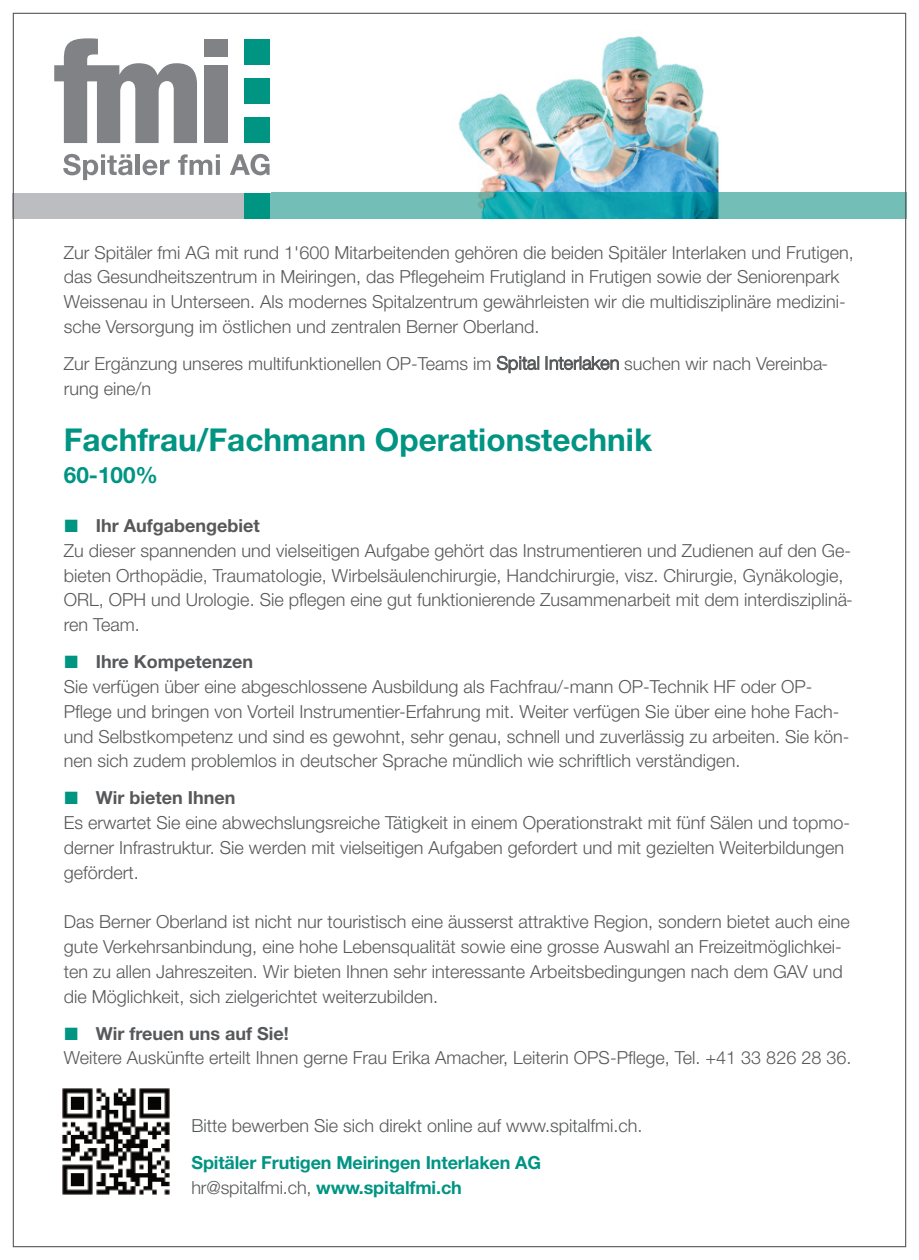
<style>
.page{position:relative;width:919px;height:1260px;background:#fff}
.page>*{position:absolute;margin:0;border:0;box-sizing:border-box;transform-origin:0 0}
.t1{font:700 31.5px "Helvetica Neue LT Com";color:#009483}
.t2{font:700 22.5px "Helvetica Neue LT Com";color:#009483}
.t3{font:300 18px/24.8px "Helvetica Neue LT Com";color:#57585a}
.t4{font:700 18px/24.8px "Helvetica Neue LT Com";letter-spacing:-.01em;color:#009483}
.s1{color:#009483}
.s2{font-weight:700}
.s3{font-weight:300;color:#57585a}
</style>
<div class="page">
<img style="left:271px;top:36px;width:633px;height:157px">
<div style="left:244px;top:193px;width:27px;height:25px;background:#009483"></div>
<img style="left:271px;top:193px;width:633px;height:25px">
<div style="left:13px;top:193px;width:231px;height:25px;background:#bcbdc0"></div>
<div style="left:244px;top:117px;width:26px;height:26px;background:#009483"></div>
<div style="left:244px;top:39px;width:26px;height:26px;background:#009483"></div>
<div style="left:244px;top:78px;width:26px;height:26px;background:#009483"></div>
<svg style="left:54px;top:38px;width:143px;height:105px"></svg>
<div style="left:204px;top:39px;width:23px;height:18px;background:#808285"></div>
<div style="left:204px;top:65px;width:23px;height:78px;background:#808285"></div>
<svg style="left:63px;top:154px;width:70px;height:26px"></svg>
<hr style="left:136px;top:154px;width:4px;height:21px;background:#808285">
<svg style="left:142px;top:160px;width:27px;height:15px"></svg>
<svg style="left:178px;top:154px;width:42px;height:21px"></svg>
<svg style="left:230px;top:154px;width:39px;height:21px"></svg>
<img style="left:63px;top:1088px;width:106px;height:106px">
<p class="t3" style="left:64px;top:239px;width:791px">Zur Spitäler fmi AG mit rund 1'600 Mitarbeitenden gehören die beiden Spitäler Interlaken und Frutigen, das Gesundheitszentrum in Meiringen, das Pflegeheim Frutigland in Frutigen sowie der Seniorenpark Weissenau in Unterseen. Als modernes Spitalzentrum gewährleisten wir die multidisziplinäre medizini&shy;sche Versorgung im östlichen und zentralen Berner Oberland.</p>
<p class="t3" style="left:64px;top:351px;width:765px">Zur Ergänzung unseres multifunktionellen OP-Teams im Spital Interlaken suchen wir nach Vereinba&shy;rung eine/n</p>
<h1 class="t1" style="left:64px;top:420px;width:590px">Fachfrau/Fachmann Operationstechnik</h1>
<p class="t2" style="left:64px;top:460px;width:96px">60-100%</p>
<p class="t3" style="left:64px;top:513px;width:790px"><span class="s1">◼</span> <span class="s2">Ihr Aufgabengebiet<br></span>Zu dieser spannenden und vielseitigen Aufgabe gehört das Instrumentieren und Zudienen auf den Ge&shy;bieten Orthopädie, Traumatologie, Wirbelsäulenchirurgie, Handchirurgie, visz. Chirurgie, Gynäkologie, ORL, OPH und Urologie. Sie pflegen eine gut funktionierende Zusammenarbeit mit dem interdisziplinä&shy;ren Team.</p>
<p class="t3" style="left:64px;top:649px;width:787px"><span class="s1">◼</span> <span class="s2">Ihre Kompetenzen<br></span>Sie verfügen über eine abgeschlossene Ausbildung als Fachfrau/-mann OP-Technik HF oder OP-Pflege und bringen von Vorteil Instrumentier-Erfahrung mit. Weiter verfügen Sie über eine hohe Fach&shy;und Selbstkompetenz und sind es gewohnt, sehr genau, schnell und zuverlässig zu arbeiten. Sie kön&shy;nen sich zudem problemlos in deutscher Sprache mündlich wie schriftlich verständigen.</p>
<p class="t3" style="left:64px;top:785px;width:787px"><span class="s1">◼</span> <span class="s2">Wir bieten Ihnen<br></span>Es erwartet Sie eine abwechslungsreiche Tätigkeit in einem Operationstrakt mit fünf Sälen und topmo&shy;derner Infrastruktur. Sie werden mit vielseitigen Aufgaben gefordert und mit gezielten Weiterbildungen gefördert.</p>
<p class="t3" style="left:64px;top:909px;width:787px">Das Berner Oberland ist nicht nur touristisch eine äusserst attraktive Region, sondern bietet auch eine gute Verkehrsanbindung, eine hohe Lebensqualität sowie eine grosse Auswahl an Freizeitmöglichkei&shy;ten zu allen Jahreszeiten. Wir bieten Ihnen sehr interessante Arbeitsbedingungen nach dem GAV und die Möglichkeit, sich zielgerichtet weiterzubilden.</p>
<p class="t3" style="left:64px;top:1020px;width:789px"><span class="s1">◼</span> <span class="s2">Wir freuen uns auf Sie!<br></span>Weitere Auskünfte erteilt Ihnen gerne Frau Erika Amacher, Leiterin OPS-Pflege, Tel. +41 33 826 28 36.</p>
<p class="t3" style="left:191px;top:1112px;width:452px">Bitte bewerben Sie sich direkt online auf www.spitalfmi.ch.</p>
<p class="t4" style="left:191px;top:1149px;width:351px">Spitäler Frutigen Meiringen Interlaken AG <span class="s3">hr@spitalfmi.ch,</span> www.spitalfmi.ch</p>
</div>
